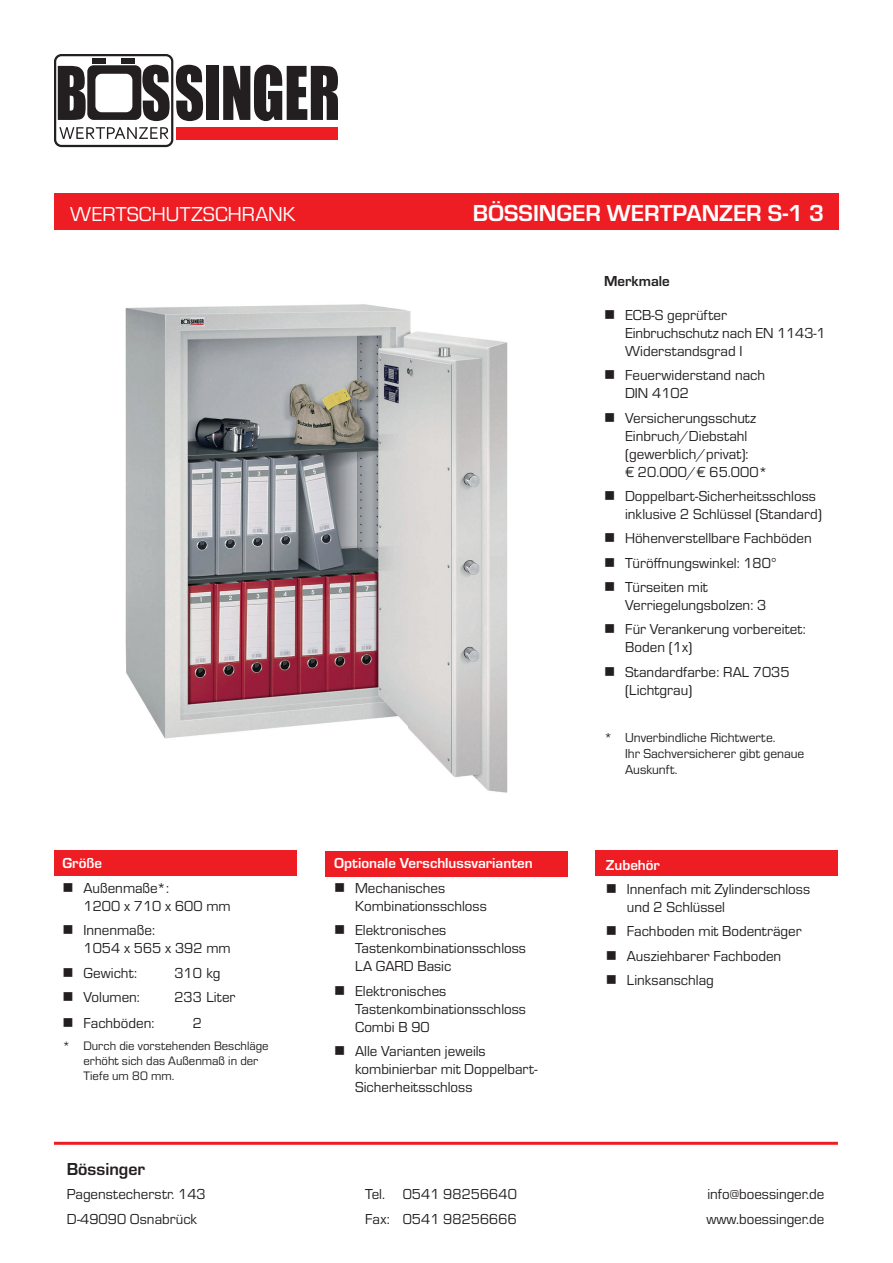
<style>
.page{position:relative;width:893px;height:1263px;background:#fff}
.page>*{position:absolute;margin:0;border:0;box-sizing:border-box;transform-origin:0 0}
.t1{font:700 24px "Eurostile";color:#fff}
.t2{font:21px "Eurostile";color:#fff}
.t3{font:700 18px "Eurostile";color:#231f20}
.t4{font:15px/18px "Eurostile";color:#231f20}
.t5{font:700 15px "Eurostile";color:#fff}
.t6{font:700 15px "Eurostile";color:#231f20}
.t7{font:13.5px/16.2px "Eurostile";color:#231f20}
.t8{font:12.75px/15.3px "Eurostile";color:#231f20}
</style>
<div class="page">
<div style="left:54px;top:193px;width:785px;height:36px;background:#ee1d23"></div>
<div style="left:54px;top:850px;width:242px;height:26px;background:#ee1d23"></div>
<div style="left:206px;top:66px;width:13px;height:54px;background:#231f20"></div>
<svg style="left:223px;top:65px;width:115px;height:56px"></svg>
<svg style="left:54px;top:54px;width:149px;height:93px"></svg>
<div style="left:176px;top:127px;width:162px;height:12px;background:#ee1d23"></div>
<hr style="left:54px;top:1142px;width:784px;height:3px;background:#ee1d23">
<div style="left:326px;top:851px;width:242px;height:25px;background:#ee1d23"></div>
<div style="left:595px;top:850px;width:243px;height:26px;background:#ee1d23"></div>
<img style="left:125px;top:304px;width:383px;height:489px">
<h2 class="t2" style="left:70px;top:200px;width:227px">WERTSCHUTZSCHRANK</h2>
<p class="t5" style="left:63px;top:853px;width:41px">Größe</p>
<p class="t4" style="left:84px;top:878px;width:149px;text-indent:-21px">■ Außenmaße*:<br>1200 x 710 x 600 mm</p>
<p class="t4" style="left:84px;top:920px;width:149px;text-indent:-21px">■ Innenmaße:<br>1054 x 565 x 392 mm</p>
<p class="t4" style="left:63px;top:963px;width:76px">■ Gewicht:</p>
<p class="t4" style="left:174px;top:963px;width:48px">310 kg</p>
<p class="t4" style="left:63px;top:987px;width:79px">■ Volumen:</p>
<p class="t4" style="left:174px;top:987px;width:62px">233 Liter</p>
<p class="t4" style="left:63px;top:1013px;width:93px">■ Fachböden:</p>
<p class="t4" style="left:193px;top:1013px;width:11px">2</p>
<p class="t8" style="left:84px;top:1037px;width:187px;text-indent:-21px">* Durch die vorstehenden Beschläge erhöht sich das Außenmaß in der<br>Tiefe um 80 mm.</p>
<h1 class="t1" style="left:473px;top:196px;width:353px">BÖSSINGER WERTPANZER S-1 3</h1>
<p class="t5" style="left:334px;top:853px;width:200px">Optionale Verschlussvarianten</p>
<p class="t4" style="left:355px;top:878px;width:133px;text-indent:-21px">■ Mechanisches<br>Kombinationsschloss</p>
<p class="t4" style="left:355px;top:920px;width:172px;text-indent:-21px">■ Elektronisches<br>Tastenkombinationsschloss<br>LA GARD Basic</p>
<p class="t4" style="left:355px;top:981px;width:172px;text-indent:-21px">■ Elektronisches<br>Tastenkombinationsschloss<br>Combi B 90</p>
<p class="t4" style="left:355px;top:1041px;width:184px;text-indent:-21px">■ Alle Varianten jeweils kombinierbar mit Doppelbart-<br>Sicherheitsschloss</p>
<p class="t6" style="left:604px;top:271px;width:67px">Merkmale</p>
<p class="t4" style="left:625px;top:305px;width:202px;text-indent:-21px">■ ECB-S geprüfter<br>Einbruchschutz nach EN 1143-1<br>Widerstandsgrad I</p>
<p class="t4" style="left:625px;top:365px;width:142px;text-indent:-21px">■ Feuerwiderstand nach<br>DIN 4102</p>
<p class="t4" style="left:625px;top:408px;width:144px;text-indent:-21px">■ Versicherungsschutz<br>Einbruch/Diebstahl (gewerblich/privat):<br>€ 20.000/€ 65.000*</p>
<p class="t4" style="left:625px;top:486px;width:198px;text-indent:-21px">■ Doppelbart-Sicherheitsschloss inklusive 2 Schlüssel (Standard)</p>
<p class="t4" style="left:604px;top:529px;width:209px">■ Höhenverstellbare Fachböden</p>
<p class="t4" style="left:604px;top:553px;width:174px">■ Türöffnungswinkel: 180°</p>
<p class="t4" style="left:625px;top:577px;width:143px;text-indent:-21px">■ Türseiten mit<br>Verriegelungsbolzen: 3</p>
<p class="t4" style="left:625px;top:620px;width:182px;text-indent:-21px">■ Für Verankerung vorbereitet:<br>Boden (1x)</p>
<p class="t4" style="left:625px;top:662px;width:166px;text-indent:-21px">■ Standardfarbe: RAL 7035 (Lichtgrau)</p>
<p class="t7" style="left:625px;top:729px;width:181px;text-indent:-21px">* Unverbindliche Richtwerte.<br>Ihr Sachversicherer gibt genaue<br>Auskunft.</p>
<p class="t5" style="left:606px;top:854px;width:56px">Zubehör</p>
<p class="t4" style="left:627px;top:879px;width:185px;text-indent:-21px">■ Innenfach mit Zylinderschloss und 2 Schlüssel</p>
<p class="t4" style="left:606px;top:922px;width:197px">■ Fachboden mit Bodenträger</p>
<p class="t4" style="left:606px;top:946px;width:177px">■ Ausziehbarer Fachboden</p>
<p class="t4" style="left:606px;top:970px;width:109px">■ Linksanschlag</p>
<p class="t3" style="left:67px;top:1156px;width:80px">Bössinger</p>
<p class="t4" style="left:67px;top:1185px;width:140px">Pagenstecherstr. 143</p>
<p class="t4" style="left:365px;top:1185px;width:153px">Tel. 0541 98256640</p>
<p class="t4" style="left:707px;top:1185px;width:118px">info@boessinger.de</p>
<p class="t4" style="left:67px;top:1209px;width:132px">D-49090 Osnabrück</p>
<p class="t4" style="left:365px;top:1209px;width:153px">Fax: 0541 98256666</p>
<p class="t4" style="left:706px;top:1209px;width:119px">www.boessinger.de</p>
</div>
